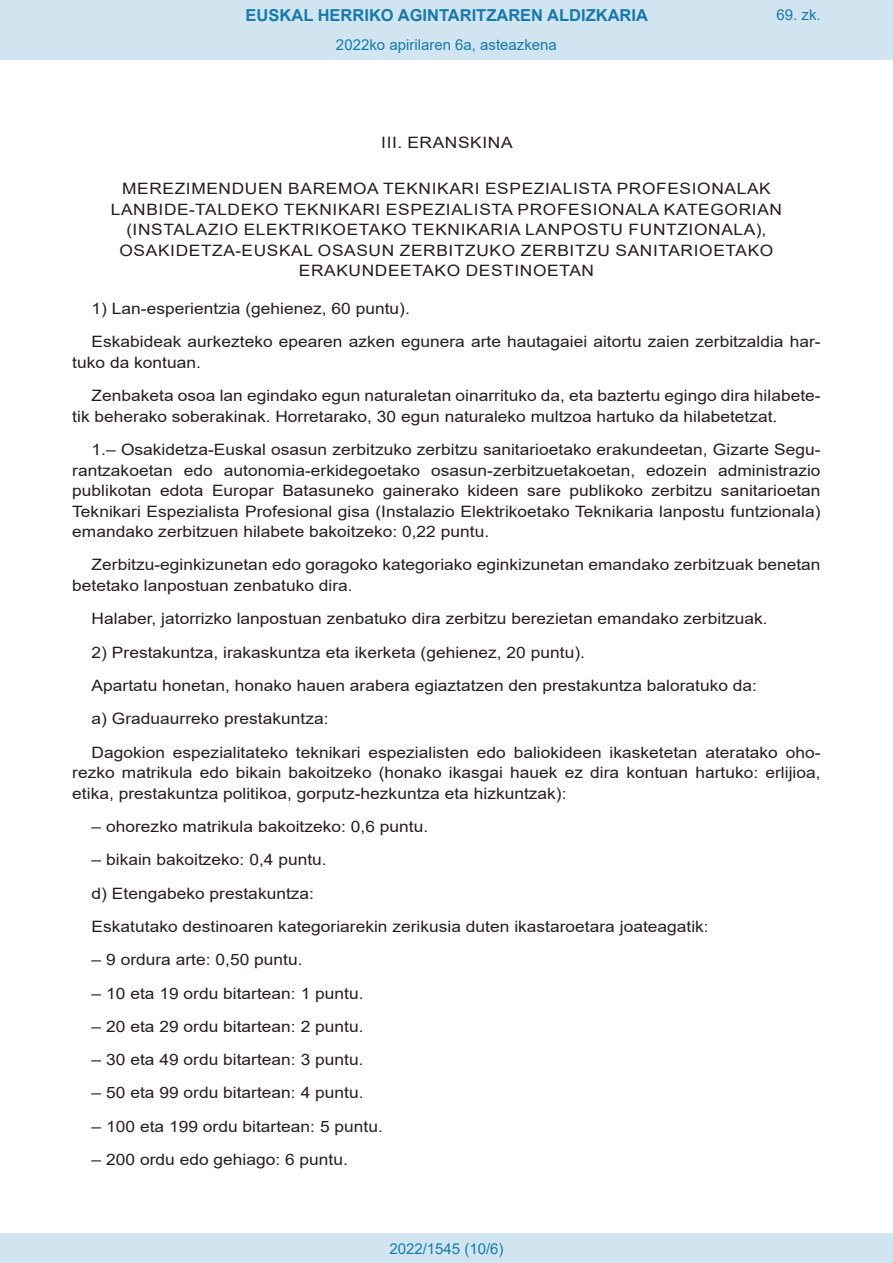
<style>
.page{position:relative;width:893px;height:1263px;background:#fff}
.page>*{position:absolute;margin:0;border:0;box-sizing:border-box;transform-origin:0 0}
.t1{font:700 16.5px "Arial";color:#1879ad}
.BOPVDetalle{font:15.6px/20.5px "Arial";color:#231f20;scale:1.11 1}
.BOPVClave{font:15.6px/20.5px "Arial";letter-spacing:.035em;color:#231f20;text-align:center;scale:1.11 1}
.Paginacion_Centro{font:15px "Arial";color:#1879ad}
</style>
<div class="page">
<div style="left:0;top:0;width:893px;height:60px;background:#d0e5f0"></div>
<div style="left:0;top:1233px;width:893px;height:30px;background:#d0e5f0"></div>
<p class="t1" style="left:246px;top:3px;width:404px">EUSKAL HERRIKO AGINTARITZAREN ALDIZKARIA</p>
<p class="Paginacion_Centro" style="left:336px;top:35px;width:222px">2022ko apirilaren 6a, asteazkena</p>
<p class="Paginacion_Centro" style="left:776px;top:5px;width:46px">69. zk.</p>
<p class="BOPVClave" style="left:381px;top:132px;width:120px">III. ERANSKINA</p>
<p class="BOPVClave" style="left:111px;top:178px;width:606px">MEREZIMENDUEN BAREMOA TEKNIKARI ESPEZIALISTA PROFESIONALAK LANBIDE-TALDEKO TEKNIKARI ESPEZIALISTA PROFESIONALA KATEGORIAN (INSTALAZIO ELEKTRIKOETAKO TEKNIKARIA LANPOSTU FUNTZIONALA), OSAKIDETZA-EUSKAL OSASUN ZERBITZUKO ZERBITZU SANITARIOETAKO ERAKUNDEETAKO DESTINOETAN</p>
<p class="BOPVDetalle" style="left:92px;top:298px;width:288px">1) Lan-esperientzia (gehienez, 60 puntu).</p>
<p class="BOPVDetalle" style="left:72px;top:331px;width:676px;text-indent:19px">Eskabideak aurkezteko epearen azken egunera arte hautagaiei aitortu zaien zerbitzaldia har&shy;tuko da kontuan.</p>
<p class="BOPVDetalle" style="left:72px;top:385px;width:676px;text-indent:19px">Zenbaketa osoa lan egindako egun naturaletan oinarrituko da, eta baztertu egingo dira hilabete&shy;tik beherako soberakinak. Horretarako, 30 egun naturaleko multzoa hartuko da hilabetetzat.</p>
<p class="BOPVDetalle" style="left:72px;top:439px;width:676px;text-align:justify;text-indent:19px">1.– Osakidetza-Euskal osasun zerbitzuko zerbitzu sanitarioetako erakundeetan, Gizarte Segu&shy;rantzakoetan edo autonomia-erkidegoetako osasun-zerbitzuetakoetan, edozein administrazio publikotan edota Europar Batasuneko gainerako kideen sare publikoko zerbitzu sanitarioetan Teknikari Espezialista Profesional gisa (Instalazio Elektrikoetako Teknikaria lanpostu funtzionala) emandako zerbitzuen hilabete bakoitzeko: 0,22 puntu.</p>
<p class="BOPVDetalle" style="left:72px;top:555px;width:676px;text-indent:19px">Zerbitzu-eginkizunetan edo goragoko kategoriako eginkizunetan emandako zerbitzuak benetan betetako lanpostuan zenbatuko dira.</p>
<p class="BOPVDetalle" style="left:92px;top:608px;width:611px">Halaber, jatorrizko lanpostuan zenbatuko dira zerbitzu berezietan emandako zerbitzuak.</p>
<p class="BOPVDetalle" style="left:92px;top:642px;width:446px">2) Prestakuntza, irakaskuntza eta ikerketa (gehienez, 20 puntu).</p>
<p class="BOPVDetalle" style="left:92px;top:675px;width:601px">Apartatu honetan, honako hauen arabera egiaztatzen den prestakuntza baloratuko da:</p>
<p class="BOPVDetalle" style="left:92px;top:708px;width:215px">a) Graduaurreko prestakuntza:</p>
<p class="BOPVDetalle" style="left:72px;top:742px;width:676px;text-align:justify;text-indent:19px">Dagokion espezialitateko teknikari espezialisten edo baliokideen ikasketetan ateratako oho&shy;rezko matrikula edo bikain bakoitzeko (honako ikasgai hauek ez dira kontuan hartuko: erlijioa, etika, prestakuntza politikoa, gorputz-hezkuntza eta hizkuntzak):</p>
<p class="BOPVDetalle" style="left:92px;top:816px;width:305px">– ohorezko matrikula bakoitzeko: 0,6 puntu.</p>
<p class="BOPVDetalle" style="left:92px;top:849px;width:213px">– bikain bakoitzeko: 0,4 puntu.</p>
<p class="BOPVDetalle" style="left:92px;top:883px;width:202px">d) Etengabeko prestakuntza:</p>
<p class="BOPVDetalle" style="left:92px;top:916px;width:557px">Eskatutako destinoaren kategoriarekin zerikusia duten ikastaroetara joateagatik:</p>
<p class="BOPVDetalle" style="left:92px;top:949px;width:191px">– 9 ordura arte: 0,50 puntu.</p>
<p class="BOPVDetalle" style="left:92px;top:983px;width:246px">– 10 eta 19 ordu bitartean: 1 puntu.</p>
<p class="BOPVDetalle" style="left:92px;top:1016px;width:246px">– 20 eta 29 ordu bitartean: 2 puntu.</p>
<p class="BOPVDetalle" style="left:92px;top:1049px;width:246px">– 30 eta 49 ordu bitartean: 3 puntu.</p>
<p class="BOPVDetalle" style="left:92px;top:1082px;width:246px">– 50 eta 99 ordu bitartean: 4 puntu.</p>
<p class="BOPVDetalle" style="left:92px;top:1116px;width:264px">– 100 eta 199 ordu bitartean: 5 puntu.</p>
<p class="BOPVDetalle" style="left:92px;top:1149px;width:232px">– 200 ordu edo gehiago: 6 puntu.</p>
<p class="Paginacion_Centro" style="left:389px;top:1238px;width:116px">2022/1545 (10/6)</p>
</div>
